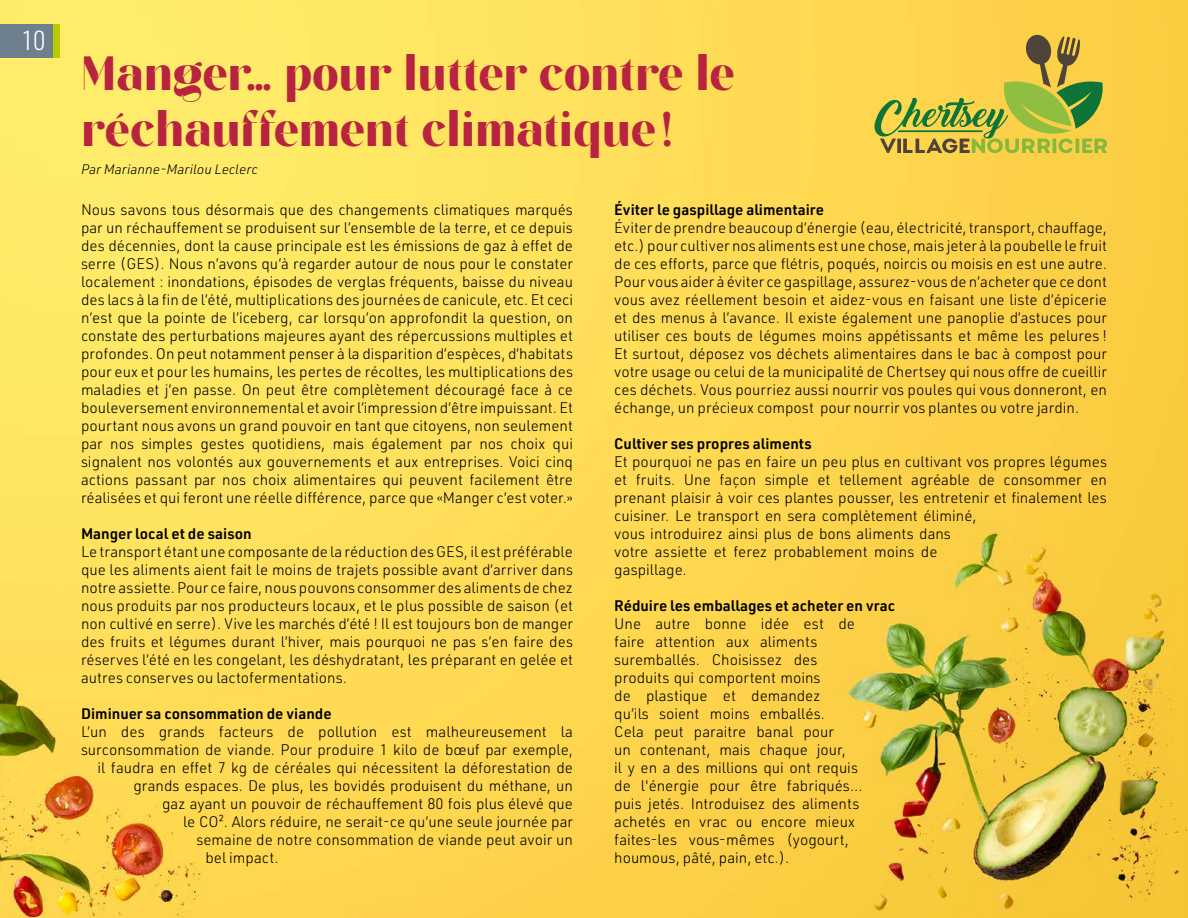
<style>
.page{position:relative;width:1188px;height:918px;background:#fff}
.page>*{position:absolute;margin:0;border:0;box-sizing:border-box;transform-origin:0 0}
.t1{font:48px/55.5px "stoneorgonite";color:#b8233f}
.t2{font:300 27px "URWDIN Semi Cond";color:#fff}
.t3{font:300 15px/18px "URWDIN";color:#000;text-align:justify}
.t4{font:600 15px "URWDIN";color:#000}
.t5{font:italic 300 13.5px "URWDIN";color:#000}
</style>
<div class="page">
<img style="left:0;top:0;width:1188px;height:918px">
<svg style="left:874px;top:34px;width:233px;height:119px;background:#ccbd46"></svg>
<hr style="left:898px;top:130px;width:85px;height:2px;background:#0d7537">
<div style="left:0;top:24px;width:54px;height:33px;background:#6e808d"></div>
<div style="left:54px;top:24px;width:6px;height:33px;background:#bbc903"></div>
<h2 class="t2" style="left:21px;top:23px;width:26px">10</h2>
<h1 class="t1" style="left:81px;top:48px;width:655px">Manger… pour lutter contre le réchauffement climatique!</h1>
<p class="t5" style="left:81px;top:160px;width:178px">Par Marianne-Marilou Leclerc</p>
<p class="t3" style="left:81px;top:200px;width:494px">Nous savons tous désormais que des changements climatiques marqués par un réchauffement se produisent sur l’ensemble de la terre, et ce depuis des décennies, dont la cause principale est les émissions de gaz à effet de serre (GES). Nous n’avons qu’à regarder autour de nous pour le constater localement : inondations, épisodes de verglas fréquents, baisse du niveau des lacs à la fin de l’été, multiplications des journées de canicule, etc. Et ceci n’est que la pointe de l’iceberg, car lorsqu’on approfondit la question, on constate des perturbations majeures ayant des répercussions multiples et profondes. On peut notamment penser à la disparition d’espèces, d’habitats pour eux et pour les humains, les pertes de récoltes, les multiplications des maladies et j’en passe. On peut être complètement découragé face à ce bouleversement environnemental et avoir l’impression d’être impuissant. Et pourtant nous avons un grand pouvoir en tant que citoyens, non seulement par nos simples gestes quotidiens, mais également par nos choix qui signalent nos volontés aux gouvernements et aux entreprises. Voici cinq actions passant par nos choix alimentaires qui peuvent facilement être réalisées et qui feront une réelle différence, parce que «Manger c’est voter.»</p>
<p class="t4" style="left:81px;top:523px;width:172px">Manger local et de saison</p>
<p class="t3" style="left:81px;top:542px;width:494px">Le transport étant une composante de la réduction des GES, il est préférable que les aliments aient fait le moins de trajets possible avant d’arriver dans notre assiette. Pour ce faire, nous pouvons consommer des aliments de chez nous produits par nos producteurs locaux, et le plus possible de saison (et non cultivé en serre). Vive les marchés d’été ! Il est toujours bon de manger des fruits et légumes durant l’hiver, mais pourquoi ne pas s’en faire des réserves l’été en les congelant, les déshydratant, les préparant en gelée et autres conserves ou lactofermentations.</p>
<p class="t4" style="left:81px;top:703px;width:252px">Diminuer sa consommation de viande</p>
<p class="t3" style="left:81px;top:722px;width:494px">L’un des grands facteurs de pollution est malheureusement la</p>
<p class="t3" style="left:81px;top:740px;width:493px">surconsommation de viande. Pour produire 1 kilo de bœuf par exemple,</p>
<p class="t3" style="left:98px;top:758px;width:477px">il faudra en effet 7 kg de céréales qui nécessitent la déforestation de</p>
<p class="t3" style="left:134px;top:776px;width:441px">grands espaces. De plus, les bovidés produisent du méthane, un</p>
<p class="t3" style="left:162px;top:794px;width:413px">gaz ayant un pouvoir de réchauffement 80 fois plus élevé que</p>
<p class="t3" style="left:183px;top:812px;width:392px">le CO². Alors réduire, ne serait-ce qu’une seule journée par</p>
<p class="t3" style="left:196px;top:830px;width:378px">semaine de notre consommation de viande peut avoir un</p>
<p class="t3" style="left:206px;top:848px;width:75px">bel impact.</p>
<p class="t4" style="left:614px;top:199px;width:211px">Éviter le gaspillage alimentaire</p>
<p class="t3" style="left:614px;top:218px;width:494px">Éviter de prendre beaucoup d’énergie (eau, électricité, transport, chauffage, etc.) pour cultiver nos aliments est une chose, mais jeter à la poubelle le fruit de ces efforts, parce que flétris, poqués, noircis ou moisis en est une autre.<br>Pour vous aider à éviter ce gaspillage, assurez-vous de n’acheter que ce dont vous avez réellement besoin et aidez-vous en faisant une liste d’épicerie et des menus à l’avance. Il existe également une panoplie d’astuces pour utiliser ces bouts de légumes moins appétissants et même les pelures !<br>Et surtout, déposez vos déchets alimentaires dans le bac à compost pour votre usage ou celui de la municipalité de Chertsey qui nous offre de cueillir ces déchets. Vous pourriez aussi nourrir vos poules qui vous donneront, en échange, un précieux compost pour nourrir vos plantes ou votre jardin.</p>
<p class="t4" style="left:614px;top:433px;width:199px">Cultiver ses propres aliments</p>
<p class="t3" style="left:614px;top:452px;width:494px;text-align:left">Et pourquoi ne pas en faire un peu plus en cultivant vos propres légumes et fruits. Une façon simple et tellement agréable de consommer en prenant plaisir à voir ces plantes pousser, les entretenir et finalement les cuisiner. Le transport en sera complètement éliminé,<br>vous introduirez ainsi plus de bons aliments dans<br>votre assiette et ferez probablement moins de<br>gaspillage.</p>
<p class="t4" style="left:614px;top:595px;width:282px">Réduire les emballages et acheter en vrac</p>
<p class="t3" style="left:614px;top:614px;width:250px;text-align:left">Une autre bonne idée est de faire attention aux aliments suremballés. Choisissez des produits qui comportent moins<br>de plastique et demandez<br>qu’ils soient moins emballés.<br>Cela peut paraitre banal pour<br>un contenant, mais chaque jour,<br>il y en a des millions qui ont requis de l'énergie pour être fabriqués... puis jetés. Introduisez des aliments achetés en vrac ou encore mieux faites-les vous-mêmes (yogourt, houmous, pâté, pain, etc.).</p>
</div>
